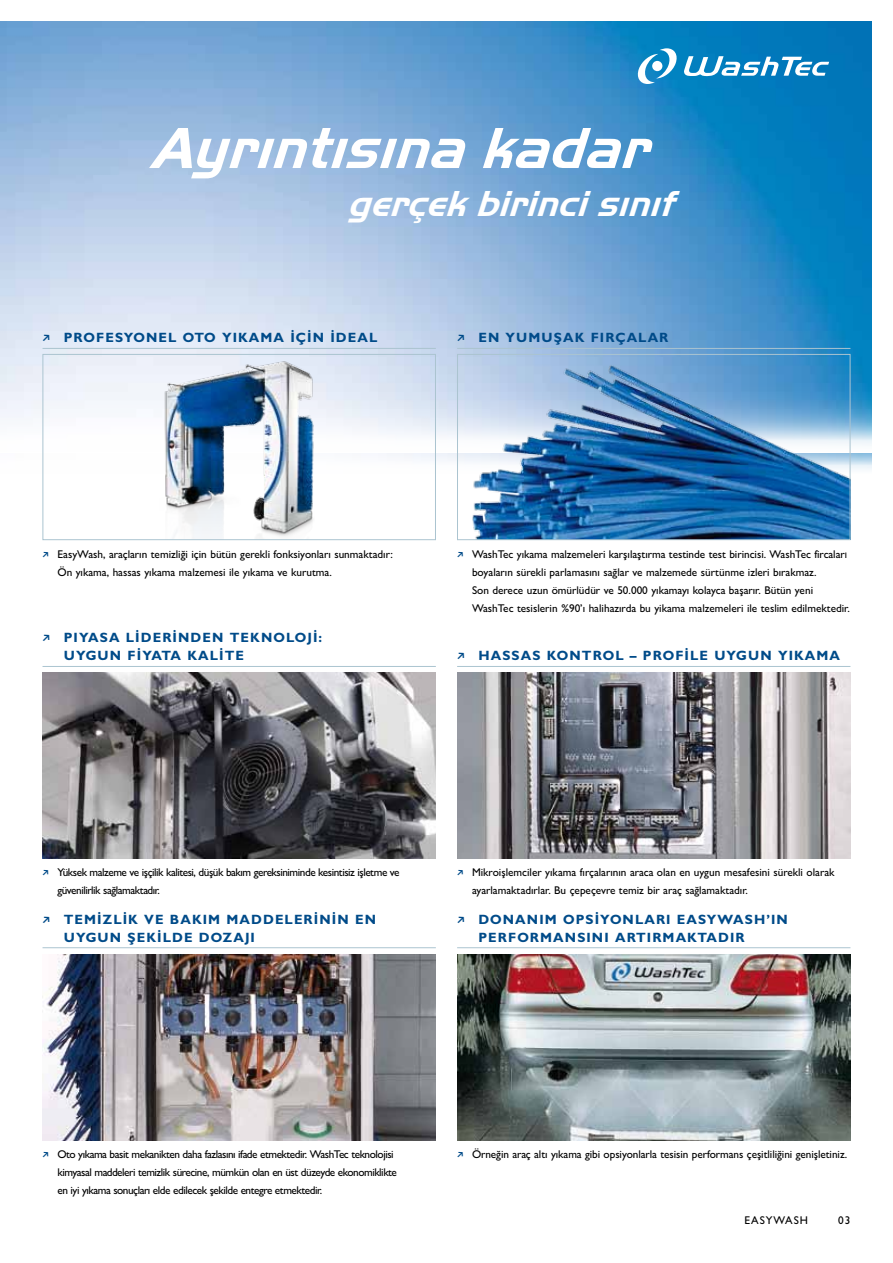
<style>
.page{position:relative;width:893px;height:1263px;background:#fff}
.page>*{position:absolute;margin:0;border:0;box-sizing:border-box;transform-origin:0 0}
.t1{font:60px "Wash Tec Gothic TR";color:#fff}
.t2{font:37.5px "Wash Tec Gothic TR";color:#fff}
.t3{font:700 13.5px/18px "Gill Sans MT Pro";letter-spacing:.08em;color:#004b89}
.t4{font:500 11.25px/18px "Gill Sans MT Pro";letter-spacing:-.005em;color:#000}
.t5{font:500 11.25px/18px "Gill Sans MT Pro";letter-spacing:-.04em;color:#000}
.t6{font:500 11.25px "Gill Sans MT Pro";letter-spacing:.08em;color:#000}
</style>
<div class="page">
<img style="left:0;top:21px;width:872px;height:350px">
<svg style="left:0;top:371px;width:872px;height:36px;fill:#e9eef7"></svg>
<svg style="left:0;top:407px;width:872px;height:68px"></svg>
<img style="left:457px;top:954px;width:393px;height:186px">
<img style="left:457px;top:672px;width:393px;height:186px">
<svg style="left:636px;top:48px;width:193px;height:36px"></svg>
<img style="left:43px;top:954px;width:393px;height:186px">
<hr style="left:43px;top:348px;width:393px;height:1px;background:#abc4d0">
<hr style="left:457px;top:348px;width:393px;height:1px;background:#abc4d0">
<hr style="left:43px;top:666px;width:393px;height:1px;background:#abc4d0">
<hr style="left:457px;top:666px;width:393px;height:1px;background:#abc4d0">
<hr style="left:43px;top:947px;width:393px;height:1px;background:#abc4d0">
<hr style="left:457px;top:947px;width:393px;height:1px;background:#abc4d0">
<img style="left:459px;top:356px;width:389px;height:182px">
<div style="left:457px;top:354px;width:393px;height:186px;border:1px solid #abc4d0"></div>
<img style="left:43px;top:672px;width:393px;height:186px">
<img style="left:159px;top:357px;width:158px;height:181px">
<div style="left:43px;top:354px;width:393px;height:186px;border:1px solid #abc4d0"></div>
<svg style="left:458px;top:335px;width:6px;height:6px"></svg>
<svg style="left:43px;top:335px;width:7px;height:6px"></svg>
<h1 class="t1" style="left:149px;top:113px;width:499px">Ayrıntısına kadar</h1>
<h2 class="t2" style="left:347px;top:181px;width:327px">gerçek birinci sınıf</h2>
<p class="t3" style="left:64px;top:328px;width:315px">PROFESYONEL OTO YIKAMA İÇ İN İDEAL</p>
<p class="t3" style="left:478px;top:328px;width:192px">EN YUMUŞAK FIRÇALAR</p>
<p class="t4" style="left:57px;top:545px;width:337px">EasyWash, araçların temizliği için bütün gerekli fonksiyonları sunmaktadır:<br>Ön yıkama, hassas yıkama malzemesi ile yıkama ve kurutma.</p>
<p class="t4" style="left:472px;top:545px;width:377px">WashTec yıkama malzemeleri karşılaştırma testinde test birincisi. WashTec fircalarI</p>
<p class="t4" style="left:472px;top:563px;width:346px">boyaların sürekli parlamasını sağlar ve malzemede sürtünme izleri bırakmaz.</p>
<p class="t4" style="left:457px;top:581px;width:357px">Son derece uzun ömürlüdür ve 50.000 yıkamayı kolayca başarır. Bütün yeni</p>
<p class="t4" style="left:472px;top:599px;width:379px">WashTec tesislerin %90’ı halihazırda bu yikama malzemeleri ile teslim edilmektedir.</p>
<p class="t3" style="left:64px;top:628px;width:260px">PIYASA LİDERİNDEN TEKNOLOJİ:</p>
<p class="t3" style="left:43px;top:646px;width:17px">U</p>
<p class="t3" style="left:76px;top:646px;width:170px">YG UN FİYATA KALİTE</p>
<p class="t3" style="left:478px;top:646px;width:363px">HASSAS KONTROL – PROFİLE UYG UN YIKAMA</p>
<p class="t5" style="left:57px;top:863px;width:344px">Yüksek malzeme ve işçilik kalitesi, düşük bakım gereksiniminde kesintisiz işletme ve güvenilirlik sağlamaktadır.</p>
<p class="t4" style="left:472px;top:863px;width:364px">Mikroişlemciler yıkama fırçalarının araca olan en uygun mesafesini sürekli olarak ayarlamaktadırlar. Bu çepeçevre temiz bir araç sağlamaktadır.</p>
<p class="t3" style="left:64px;top:910px;width:314px">TEMİZLİK VE BAKIM MADDELERİNİN EN<br>UYG UN ŞEKİLDE DOZAJI</p>
<p class="t3" style="left:478px;top:910px;width:311px">DO NANIM O PSİYO NLARI EASYWASH ’IN<br>PERFORMANSINI ARTIRMAKTADIR</p>
<p class="t5" style="left:57px;top:1145px;width:341px">Oto yıkama basit mekanikten daha fazlasını ifade etmektedir. WashTec teknolojisi kimyasal maddeleri temizlik sürecine, mümkün olan en üst düzeyde ekonomiklikte en iyi yıkama sonuçları elde edilecek şekilde entegre etmektedir.</p>
<p class="t4" style="left:472px;top:1145px;width:377px">Örneğin araç altı yıkama gibi opsiyonlarla tesisin performans çeşitliliğini genişletiniz.</p>
<p class="t6" style="left:744px;top:1214px;width:62px">EasyWash</p>
<p class="t4" style="left:838px;top:1211px;width:14px">03</p>
</div>
